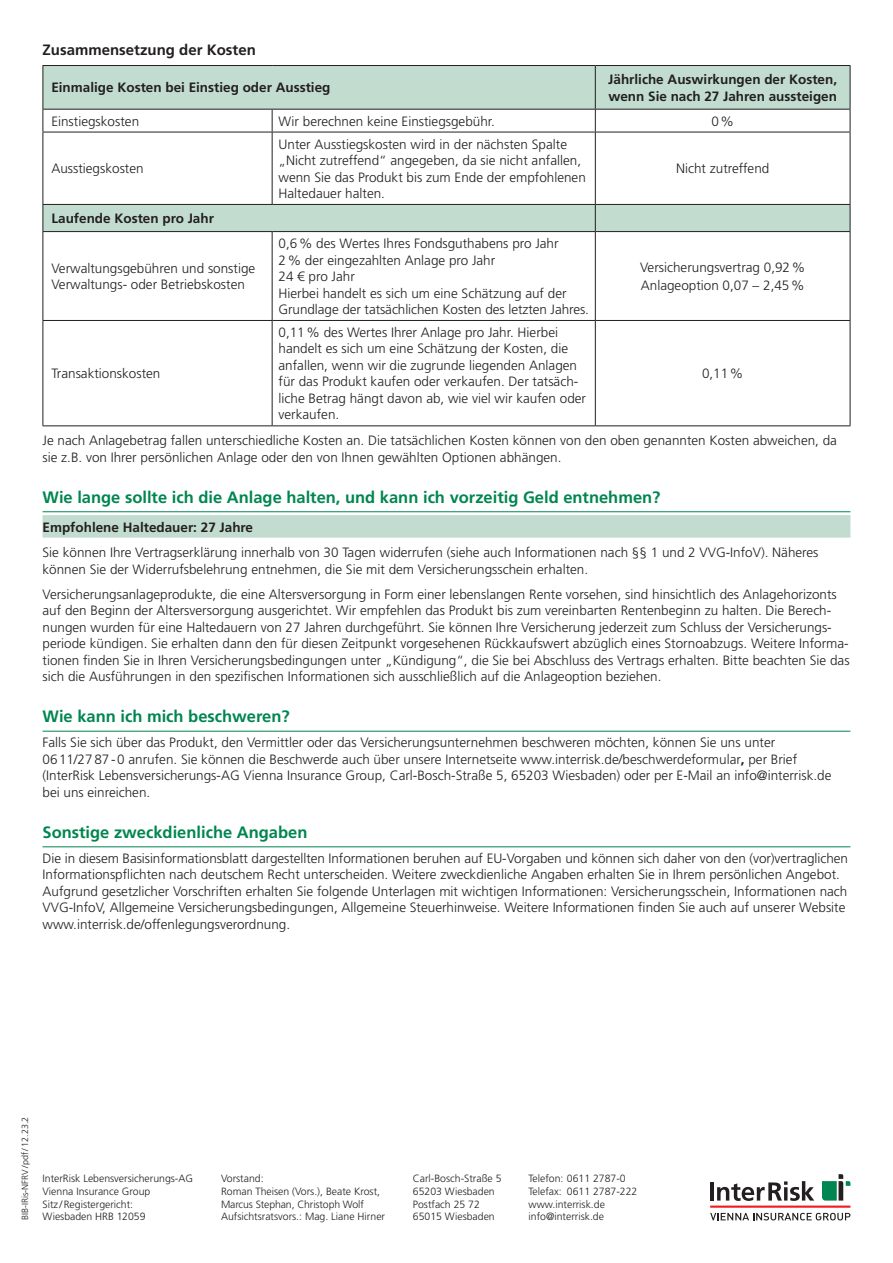
<style>
.page{position:relative;width:893px;height:1263px;background:#fff}
.page>*{position:absolute;margin:0;border:0;box-sizing:border-box;transform-origin:0 0}
.t1{font:700 16.5px "Frutiger LT Std";color:#008650}
.t2{font:700 15px "Frutiger LT Std";color:#231f20}
.t3{font:300 13.5px/16.5px "Frutiger LT Std";color:#231f20}
.t4{font:700 13.5px/16.5px "Frutiger LT Std";color:#231f20}
.t5{font:300 10.5px/12.8px "Frutiger LT Std";color:#231f20}
.t6{font:300 9px "Frutiger LT Std";color:#231f20}
.s1{font-weight:700}
</style>
<div class="page">
<hr style="left:710px;top:1205px;width:140px;height:3px;background:#ee1d23">
<svg style="left:710px;top:1213px;width:140px;height:7px"></svg>
<hr style="left:710px;top:1182px;width:4px;height:18px;background:#231f20">
<svg style="left:717px;top:1181px;width:97px;height:20px"></svg>
<svg style="left:822px;top:1174px;width:28px;height:26px"></svg>
<hr style="left:43px;top:511px;width:807px;height:1px;background:#008650">
<div style="left:43px;top:515px;width:807px;height:23px;background:#c2ddcf"></div>
<hr style="left:43px;top:731px;width:807px;height:1px;background:#008650">
<hr style="left:43px;top:846px;width:807px;height:1px;background:#008650">
<svg style="left:44px;top:66px;width:806px;height:165px"></svg>
<hr style="left:43px;top:109px;width:229px;height:1px;background:#231f20">
<hr style="left:272px;top:109px;width:323px;height:1px;background:#231f20">
<hr style="left:595px;top:109px;width:255px;height:1px;background:#231f20">
<hr style="left:43px;top:132px;width:229px;height:1px;background:#231f20">
<hr style="left:272px;top:132px;width:323px;height:1px;background:#231f20">
<hr style="left:595px;top:132px;width:255px;height:1px;background:#231f20">
<hr style="left:43px;top:231px;width:229px;height:1px;background:#231f20">
<hr style="left:272px;top:231px;width:323px;height:1px;background:#231f20">
<hr style="left:595px;top:231px;width:255px;height:1px;background:#231f20">
<hr style="left:43px;top:320px;width:229px;height:1px;background:#231f20">
<hr style="left:272px;top:320px;width:323px;height:1px;background:#231f20">
<hr style="left:595px;top:320px;width:255px;height:1px;background:#231f20">
<hr style="left:43px;top:425px;width:229px;height:1px;background:#231f20">
<hr style="left:272px;top:425px;width:323px;height:1px;background:#231f20">
<hr style="left:595px;top:425px;width:255px;height:1px;background:#231f20">
<hr style="left:43px;top:66px;width:1px;height:43px;background:#231f20">
<svg style="left:43px;top:110px;width:1px;height:22px"></svg>
<hr style="left:43px;top:132px;width:1px;height:72px;background:#231f20">
<svg style="left:43px;top:205px;width:1px;height:26px"></svg>
<hr style="left:43px;top:232px;width:1px;height:88px;background:#231f20">
<hr style="left:43px;top:321px;width:1px;height:104px;background:#231f20">
<svg style="left:272px;top:110px;width:1px;height:22px"></svg>
<svg style="left:595px;top:110px;width:1px;height:22px"></svg>
<svg style="left:850px;top:110px;width:1px;height:22px"></svg>
<hr style="left:272px;top:132px;width:1px;height:72px;background:#231f20">
<hr style="left:595px;top:132px;width:1px;height:72px;background:#231f20">
<hr style="left:850px;top:132px;width:1px;height:72px;background:#231f20">
<hr style="left:272px;top:232px;width:1px;height:88px;background:#231f20">
<hr style="left:595px;top:232px;width:1px;height:88px;background:#231f20">
<hr style="left:850px;top:232px;width:1px;height:88px;background:#231f20">
<hr style="left:272px;top:321px;width:1px;height:104px;background:#231f20">
<hr style="left:595px;top:321px;width:1px;height:104px;background:#231f20">
<hr style="left:850px;top:321px;width:1px;height:104px;background:#231f20">
<hr style="left:43px;top:65px;width:229px;height:1px;background:#231f20">
<hr style="left:272px;top:65px;width:323px;height:1px;background:#231f20">
<hr style="left:595px;top:65px;width:255px;height:1px;background:#231f20">
<hr style="left:595px;top:66px;width:1px;height:43px;background:#231f20">
<hr style="left:850px;top:66px;width:1px;height:43px;background:#231f20">
<hr style="left:43px;top:204px;width:229px;height:1px;background:#231f20">
<hr style="left:272px;top:204px;width:323px;height:1px;background:#231f20">
<hr style="left:595px;top:204px;width:255px;height:1px;background:#231f20">
<svg style="left:595px;top:205px;width:1px;height:26px"></svg>
<svg style="left:850px;top:205px;width:1px;height:26px"></svg>
<p class="t2" style="left:43px;top:41px;width:215px">Zusammensetzung der Kosten</p>
<p class="t4" style="left:51px;top:80px;width:281px">Einmalige Kosten bei Einstieg oder Ausstieg</p>
<p class="t4" style="left:608px;top:71px;width:230px">Jährliche Auswirkungen der Kosten, wenn Sie nach 27 Jahren aussteigen</p>
<p class="t3" style="left:51px;top:113px;width:89px">Einstiegskosten</p>
<p class="t3" style="left:279px;top:113px;width:218px">Wir berechnen keine Einstiegsgebühr.</p>
<p class="t3" style="left:711px;top:113px;width:24px">0%</p>
<p class="t3" style="left:51px;top:161px;width:94px">Ausstiegskosten</p>
<p class="t3" style="left:279px;top:136px;width:309px">Unter Ausstiegskosten wird in der nächsten Spalte „Nicht zutreffend“ angegeben, da sie nicht anfallen, wenn Sie das Produkt bis zum Ende der empfohlenen Haltedauer halten.</p>
<p class="t3" style="left:676px;top:161px;width:95px">Nicht zutreffend</p>
<p class="t4" style="left:51px;top:210px;width:164px">Laufende Kosten pro Jahr</p>
<p class="t3" style="left:51px;top:260px;width:205px">Verwaltungsgebühren und sonstige<br>Verwaltungs- oder Betriebskosten</p>
<p class="t3" style="left:51px;top:365px;width:111px">Transaktionskosten</p>
<p class="t3" style="left:279px;top:235px;width:312px">0,6% des Wertes Ihres Fondsguthabens pro Jahr<br>2% der eingezahlten Anlage pro Jahr<br>24 € pro Jahr<br>Hierbei handelt es sich um eine Schätzung auf der Grundlage der tatsächlichen Kosten des letzten Jahres.</p>
<p class="t3" style="left:279px;top:324px;width:309px">0,11% des Wertes Ihrer Anlage pro Jahr. Hierbei handelt es sich um eine Schätzung der Kosten, die anfallen, wenn wir die zugrunde liegenden Anlagen für das Produkt kaufen oder verkaufen. Der tatsäch&shy;liche Betrag hängt davon ab, wie viel wir kaufen oder verkaufen.</p>
<p class="t3" style="left:640px;top:258px;width:167px;line-height:18.6px">Versicherungsvertrag 0,92%<br>Anlageoption 0,07 – 2,45%</p>
<p class="t3" style="left:702px;top:365px;width:43px">0,11%</p>
<p class="t3" style="left:43px;top:432px;width:796px">Je nach Anlagebetrag fallen unterschiedliche Kosten an. Die tatsächlichen Kosten können von den oben genannten Kosten abweichen, da sie z.B. von Ihrer persönlichen Anlage oder den von Ihnen gewählten Optionen abhängen.</p>
<p class="t1" style="left:43px;top:487px;width:619px">Wie lange sollte ich die Anlage halten, und kann ich vorzeitig Geld entnehmen?</p>
<p class="t4" style="left:43px;top:519px;width:212px">Empfohlene Haltedauer: 27 Jahre</p>
<p class="t3" style="left:43px;top:544px;width:777px">Sie können Ihre Vertragserklärung innerhalb von 30 Tagen widerrufen (siehe auch Informationen nach §§ 1 und 2 VVG-InfoV). Näheres können Sie der Widerrufsbelehrung entnehmen, die Sie mit dem Versicherungsschein erhalten.</p>
<p class="t3" style="left:43px;top:586px;width:809px">Versicherungsanlageprodukte, die eine Altersversorgung in Form einer lebenslangen Rente vorsehen, sind hinsichtlich des Anlagehorizonts auf den Beginn der Altersversorgung ausgerichtet. Wir empfehlen das Produkt bis zum vereinbarten Rentenbeginn zu halten. Die Berech&shy;nungen wurden für eine Haltedauern von 27 Jahren durchgeführt. Sie können Ihre Versicherung jederzeit zum Schluss der Versicherungs&shy;periode kündigen. Sie erhalten dann den für diesen Zeitpunkt vorgesehenen Rückkaufswert abzüglich eines Stornoabzugs. Weitere Informa&shy;tionen finden Sie in Ihren Versicherungsbedingungen unter „Kündigung“, die Sie bei Abschluss des Vertrags erhalten. Bitte beachten Sie das sich die Ausführungen in den spezifischen Informationen sich ausschließlich auf die Anlageoption beziehen.</p>
<p class="t1" style="left:43px;top:707px;width:249px">Wie kann ich mich beschweren?</p>
<p class="t3" style="left:43px;top:734px;width:790px">Falls Sie sich über das Produkt, den Vermittler oder das Versicherungsunternehmen beschweren möchten, können Sie uns unter 0611/2787-0 anrufen. Sie können die Beschwerde auch über unsere Internetseite www.interrisk.de/beschwerdeformular<span class="s1">,</span> per Brief (InterRisk Lebensversicherungs-AG Vienna Insurance Group, Carl-Bosch-Straße 5, 65203 Wiesbaden) oder per E-Mail an info@interrisk.de bei uns einreichen.</p>
<p class="t1" style="left:43px;top:822px;width:266px">Sonstige zweckdienliche Angaben</p>
<p class="t3" style="left:43px;top:850px;width:807px">Die in diesem Basisinformationsblatt dargestellten Informationen beruhen auf EU-Vorgaben und können sich daher von den (vor)vertraglichen Informationspflichten nach deutschem Recht unterscheiden. Weitere zweckdienliche Angaben erhalten Sie in Ihrem persönlichen Angebot.<br>Aufgrund gesetzlicher Vorschriften erhalten Sie folgende Unterlagen mit wichtigen Informationen: Versicherungsschein, Informationen nach VVG-InfoV, Allgemeine Versicherungsbedingungen, Allgemeine Steuerhinweise. Weitere Informationen finden Sie auch auf unserer Website www.interrisk.de/offenlegungsverordnung.</p>
<p class="t6" style="left:20px;top:1220px;width:105px;rotate:-90deg">BIB-IRis-NFRV/pdf/12.23.2</p>
<p class="t5" style="left:43px;top:1172px;width:152px">InterRisk Lebensversicherungs-AG<br>Vienna Insurance Group<br>Sitz /Registergericht:<br>Wiesbaden HRB 12059</p>
<p class="t5" style="left:221px;top:1172px;width:166px">Vorstand:<br>Roman Theisen (Vors.), Beate Krost,<br>Marcus Stephan, Christoph Wolf<br>Aufsichtsratsvors.: Mag. Liane Hirner</p>
<p class="t5" style="left:413px;top:1172px;width:90px">Carl-Bosch-Straße 5<br>65203 Wiesbaden<br>Postfach 25 72<br>65015 Wiesbaden</p>
<p class="t5" style="left:529px;top:1172px;width:110px">Telefon: 0611 2787-0<br>Telefax: 0611 2787-222 www.interrisk.de info@interrisk.de</p>
</div>
